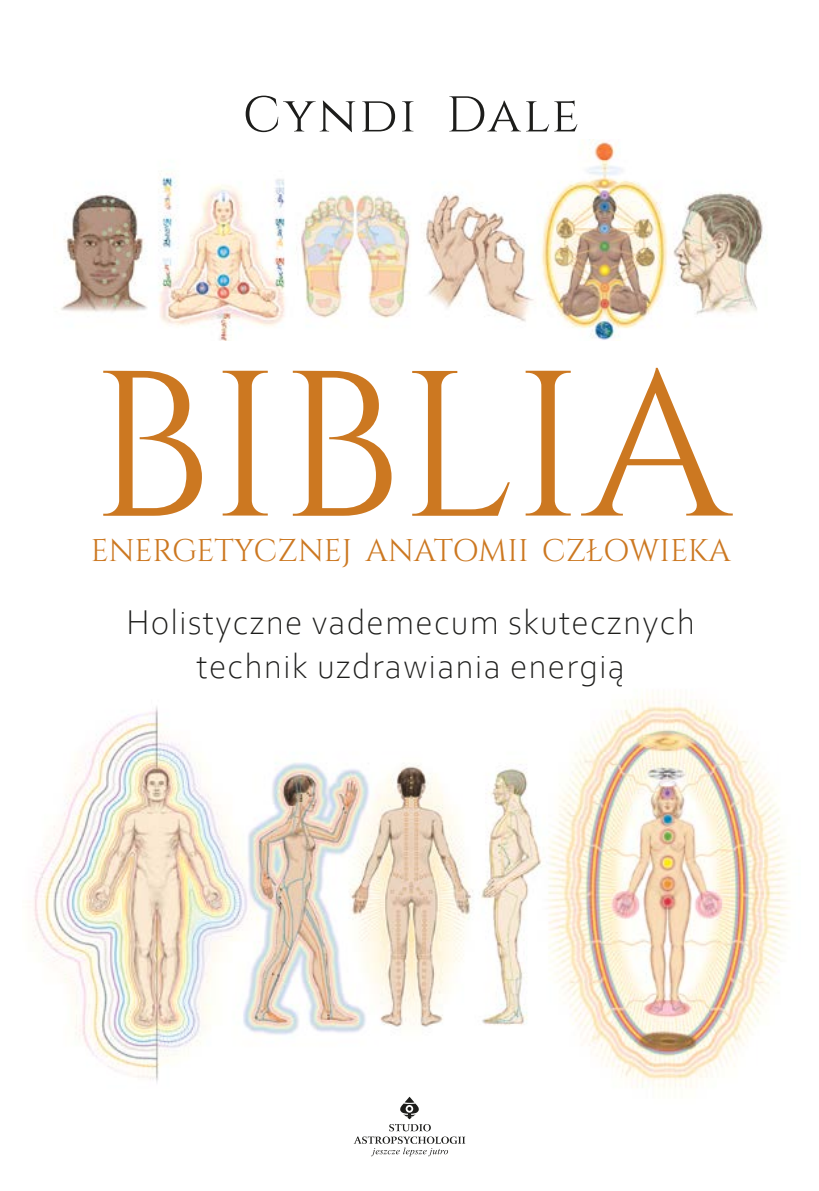
<style>
.page{position:relative;width:819px;height:1191px;background:#fff}
.page>*{position:absolute;margin:0;border:0;box-sizing:border-box;transform-origin:0 0}
.t1{font:206.85px "Cinzel";letter-spacing:-.005em;color:#cc7821}
.t2{font:50.23px "Cinzel";color:#1d1d1b}
.t3{font:300 36.05px/43.2px "Corbel";letter-spacing:.03em;color:#1d1d1b;text-align:center}
.t4{font:31.32px "Cinzel";letter-spacing:-.01em;color:#cc7821}
</style>
<div class="page">
<img style="left:61px;top:139px;width:705px;height:201px">
<img style="left:33px;top:693px;width:757px;height:395px">
<svg style="left:353px;top:1096px;width:112px;height:60px"></svg>
<h2 class="t2" style="left:243px;top:85px;width:338px">CYNDI DALE</h2>
<h1 class="t1" style="left:91px;top:326px;width:641px">BIBLIA</h1>
<p class="t4" style="left:91px;top:532px;width:641px">ENERGETYCZNEJ ANATOMII CZŁOWIEKA</p>
<p class="t3" style="left:127px;top:599px;width:569px">Holistyczne vademecum skutecznych technik uzdrawiania energią</p>
</div>
